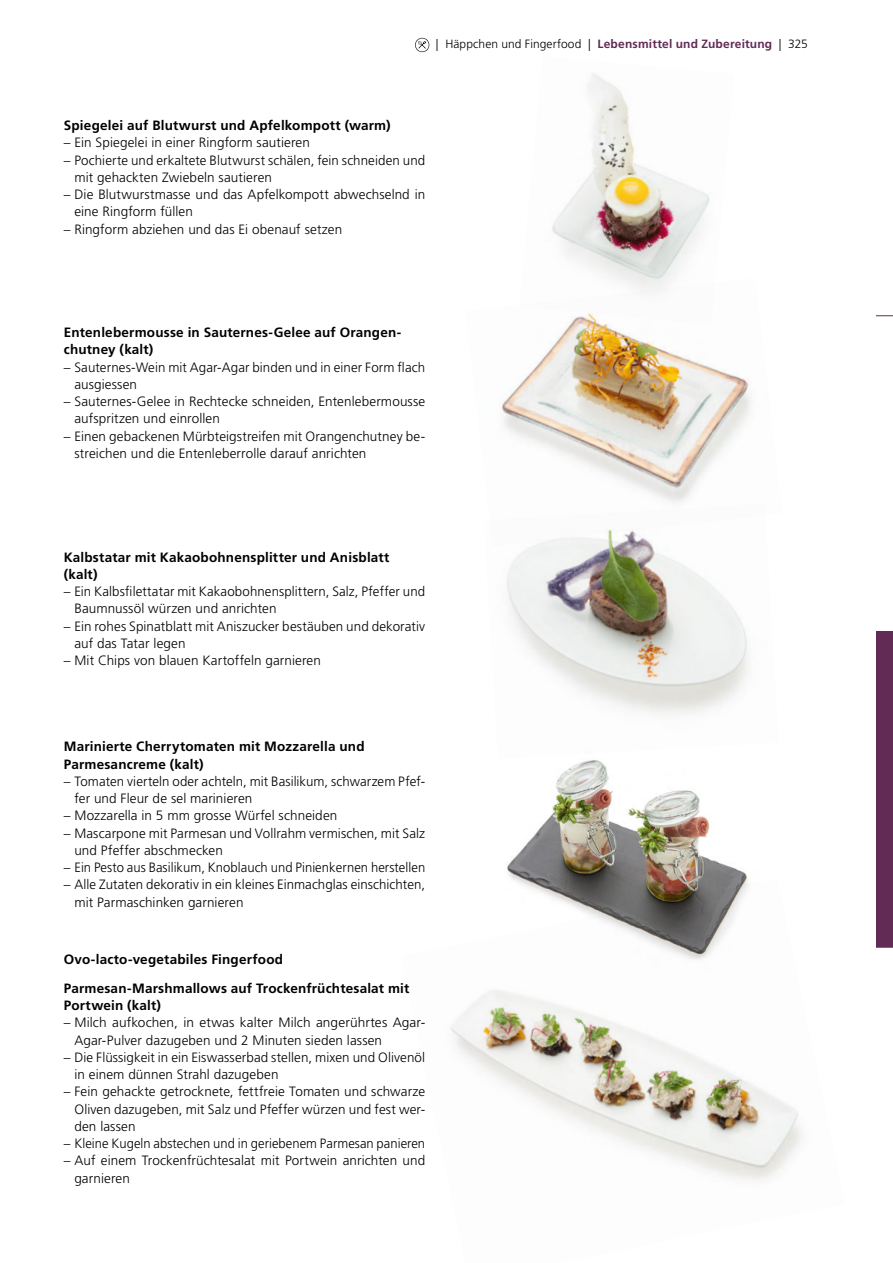
<style>
.page{position:relative;width:893px;height:1263px;background:#fff}
.page>*{position:absolute;margin:0;border:0;box-sizing:border-box;transform-origin:0 0}
.t1{font:300 13.5px/17.2px "Frutiger LT Std";letter-spacing:.005em;color:#000}
.t2{font:700 13.5px/17.2px "Frutiger LT Std";letter-spacing:.015em;color:#000}
.t3{font:300 12px "Frutiger LT Std";letter-spacing:.005em;color:#000}
.s1{font-weight:700;color:#622b55}
</style>
<div class="page">
<img style="left:501px;top:324px;width:251px;height:179px">
<img style="left:552px;top:73px;width:158px;height:251px">
<img style="left:507px;top:529px;width:243px;height:185px">
<img style="left:450px;top:990px;width:353px;height:191px">
<img style="left:507px;top:760px;width:242px;height:200px">
<div style="left:876px;top:631px;width:17px;height:316px;background:#622b55"></div>
<svg style="left:876px;top:315px;width:17px;height:1px"></svg>
<svg style="left:876px;top:947px;width:17px;height:1px"></svg>
<svg style="left:415px;top:38px;width:14px;height:14px"></svg>
<p class="t3" style="left:436px;top:37px;width:373px">| Häppchen und Fingerfood | <span class="s1">Lebensmittel und Zubereitung</span> | 325</p>
<p class="t2" style="left:64px;top:117px;width:328px">Spiegelei auf Blutwurst und Apfelkompott (warm)</p>
<p class="t1" style="left:64px;top:134px;width:248px">– Ein Spiegelei in einer Ringform sautieren</p>
<p class="t1" style="left:74px;top:152px;width:352px;text-indent:-11px">– Pochierte und erkaltete Blutwurst schälen, fein schneiden und mit gehackten Zwiebeln sautieren</p>
<p class="t1" style="left:74px;top:186px;width:352px;text-indent:-11px">– Die Blutwurstmasse und das Apfelkompott abwechselnd in eine Ringform füllen</p>
<p class="t1" style="left:64px;top:221px;width:280px">– Ringform abziehen und das Ei obenauf setzen</p>
<p class="t2" style="left:64px;top:324px;width:339px">Entenlebermousse in Sauternes-Gelee auf Orangen&shy;chutney (kalt)</p>
<p class="t1" style="left:74px;top:359px;width:352px;text-indent:-11px">– Sauternes-Wein mit Agar-Agar binden und in einer Form flach ausgiessen</p>
<p class="t1" style="left:74px;top:393px;width:352px;text-indent:-11px">– Sauternes-Gelee in Rechtecke schneiden, Entenlebermousse aufspritzen und einrollen</p>
<p class="t1" style="left:74px;top:428px;width:352px;text-indent:-11px">– Einen gebackenen Mürbteigstreifen mit Orangenchutney be&shy;streichen und die Entenleberrolle darauf anrichten</p>
<p class="t2" style="left:64px;top:548px;width:327px">Kalbstatar mit Kakaobohnensplitter und Anisblatt (kalt)</p>
<p class="t1" style="left:74px;top:583px;width:352px;text-indent:-11px">– Ein Kalbsfilettatar mit Kakaobohnensplittern, Salz, Pfeffer und<br>Baumnussöl würzen und anrichten</p>
<p class="t1" style="left:74px;top:617px;width:352px;text-indent:-11px">– Ein rohes Spinatblatt mit Aniszucker bestäuben und dekorativ auf das Tatar legen</p>
<p class="t1" style="left:64px;top:652px;width:259px">– Mit Chips von blauen Kartoffeln garnieren</p>
<p class="t2" style="left:64px;top:738px;width:302px">Marinierte Cherrytomaten mit Mozzarella und<br>Parmesancreme (kalt)</p>
<p class="t1" style="left:74px;top:773px;width:352px;text-indent:-11px">– Tomaten vierteln oder achteln, mit Basilikum, schwarzem Pfef&shy;fer und Fleur de sel marinieren</p>
<p class="t1" style="left:64px;top:807px;width:275px">– Mozzarella in 5 mm grosse Würfel schneiden</p>
<p class="t1" style="left:74px;top:824px;width:352px;text-indent:-11px">– Mascarpone mit Parmesan und Vollrahm vermischen, mit Salz und Pfeffer abschmecken</p>
<p class="t1" style="left:64px;top:859px;width:363px">– Ein Pesto aus Basilikum, Knoblauch und Pinienkernen herstellen</p>
<p class="t1" style="left:74px;top:876px;width:352px;text-indent:-11px">– Alle Zutaten dekorativ in ein kleines Einmachglas einschichten, mit Parmaschinken garnieren</p>
<p class="t2" style="left:64px;top:946px;width:347px;line-height:28.3px">Ovo-lacto-vegetabiles Fingerfood<br>Parmesan-Marshmallows auf Trockenfrüchtesalat mit</p>
<p class="t2" style="left:64px;top:997px;width:99px">Portwein (kalt)</p>
<p class="t1" style="left:74px;top:1014px;width:352px;text-indent:-11px">– Milch aufkochen, in etwas kalter Milch angerührtes Agar-<br>Agar-Pulver dazugeben und 2 Minuten sieden lassen</p>
<p class="t1" style="left:74px;top:1049px;width:352px;text-indent:-11px">– Die Flüssigkeit in ein Eiswasserbad stellen, mixen und Olivenöl in einem dünnen Strahl dazugeben</p>
<p class="t1" style="left:74px;top:1083px;width:352px;text-align:justify;text-indent:-11px">– Fein gehackte getrocknete, fettfreie Tomaten und schwarze Oliven dazugeben, mit Salz und Pfeffer würzen und fest wer&shy;den lassen</p>
<p class="t1" style="left:64px;top:1135px;width:363px">– Kleine Kugeln abstechen und in geriebenem Parmesan panieren</p>
<p class="t1" style="left:74px;top:1152px;width:352px;text-indent:-11px">– Auf einem Trockenfrüchtesalat mit Portwein anrichten und garnieren</p>
</div>
